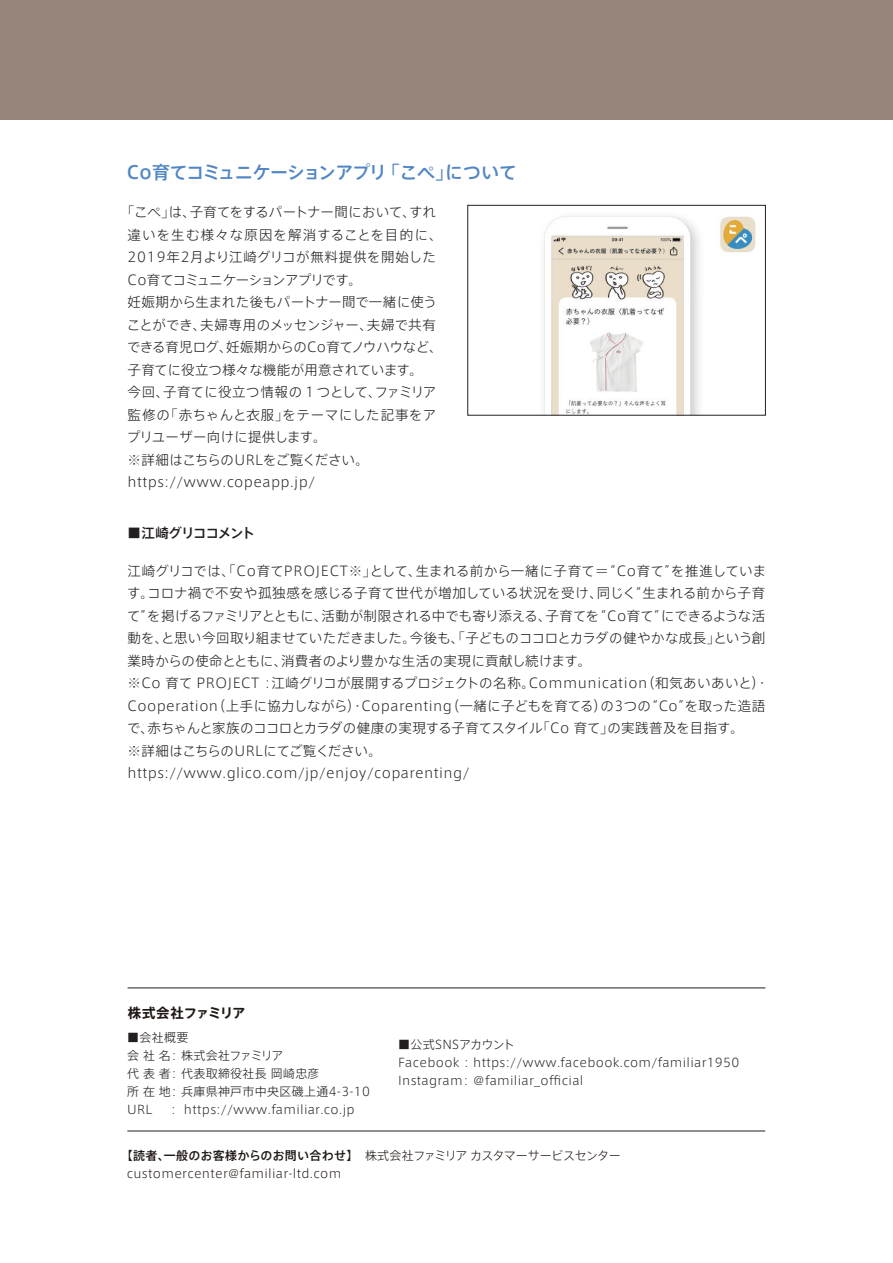
<style>
.page{position:relative;width:893px;height:1263px;background:#fff}
.page>*{position:absolute;margin:0;border:0;box-sizing:border-box;transform-origin:0 0}
.t1{font:500 18px "Axis Std";letter-spacing:-.045em;color:#5186c5}
.t2{font:300 13.5px/22.5px "Axis Std";letter-spacing:.02em;color:#231f20}
.t3{font:500 13.5px "Axis Std";letter-spacing:-.085em;color:#231f20}
.t4{font:700 13.5px "Axis Std";letter-spacing:-.04em;color:#201814}
.t5{font:300 12px/18px "Axis Std";letter-spacing:.025em;color:#231f20}
.t6{font:300 12px/18px "Axis Std";letter-spacing:.025em;color:#201814}
.s1{font-weight:500}
</style>
<div class="page">
<hr style="left:127px;top:1131px;width:638px;height:1px;background:#231f20">
<hr style="left:128px;top:988px;width:637px;height:1px;background:#231f20">
<div style="left:0;top:0;width:893px;height:119px;background:#97847a"></div>
<img style="left:544px;top:215px;width:212px;height:198px">
<div style="left:468px;top:205px;width:298px;height:210px;border:1px solid #231f20"></div>
<h1 class="t1" style="left:127px;top:158px;width:392px">Co育てコミュニケーションアプリ 「こぺ」について</h1>
<p class="t2" style="left:127px;top:200px;width:317px;text-indent:-6px">「こぺ」は、子育てをするパートナー間において、すれ違いを生む様々な原因を解消することを目的に、<br>2019年2月より江崎グリコが無料提供を開始した<br>Co育てコミュニケーションアプリです。<br>妊娠期から生まれた後もパートナー間で一緒に使うことができ、夫婦専用のメッセンジャー、夫婦で共有できる育児ログ、妊娠期からのCo育てノウハウなど、子育てに役立つ様々な機能が用意されています。<br>今回、子育てに役立つ情報の１つとして、ファミリア監修の「赤ちゃんと衣服」をテーマにした記事をアプリユーザー向けに提供します。<br>※詳細はこちらのURLをご覧ください。https://www.copeapp.jp/</p>
<p class="t3" style="left:128px;top:522px;width:129px">■江崎グリココメント</p>
<p class="t2" style="left:127px;top:559px;width:643px">江崎グリコでは、「Co育てPROJECT※」として、生まれる前から一緒に子育て＝“Co育て”を推進しています。コロナ禍で不安や孤独感を感じる子育て世代が増加している状況を受け、同じく“生まれる前から子育て”を掲げるファミリアとともに、活動が制限される中でも寄り添える、子育てを“Co育て”にできるような活動を、と思い今回取り組ませていただきました。今後も、「子どものココロとカラダの健やかな成長」という創業時からの使命とともに、消費者のより豊かな生活の実現に貢献し続けます。<br>※Co 育て PROJECT ：江崎グリコが展開するプロジェクトの名称。Communication（和気あいあいと）・Cooperation（上手に協力しながら）・Coparenting（一緒に子どもを育てる）の3つの“Co”を取った造語で、赤ちゃんと家族のココロとカラダの健康の実現する子育てスタイル「Co 育て」の実践普及を目指す。<br>※詳細はこちらのURLにてご覧ください。<br>https://www.glico.com/jp/enjoy/coparenting/</p>
<p class="t4" style="left:128px;top:1002px;width:119px">株式会社ファミリア</p>
<p class="t5" style="left:127px;top:1028px;width:244px">■会社概要<br>会 社 名： 株式会社ファミリア<br>代 表 者： 代表取締役社長 岡崎忠彦<br>所 在 地： 兵庫県神戸市中央区磯上通4-3-10<br>URL ： https://www.familiar.co.jp</p>
<p class="t5" style="left:398px;top:1035px;width:342px">■公式SNSアカウント<br>Facebook ： https://www.facebook.com/familiar1950<br>Instagram： ＠familiar_official　</p>
<p class="t6" style="left:127px;top:1146px;width:496px;text-indent:-6px"><span class="s1">【読者、一般のお客様からのお問い合わせ】　</span>株式会社ファミリア カスタマーサービスセンターcustomercenter@familiar-ltd.com</p>
</div>
